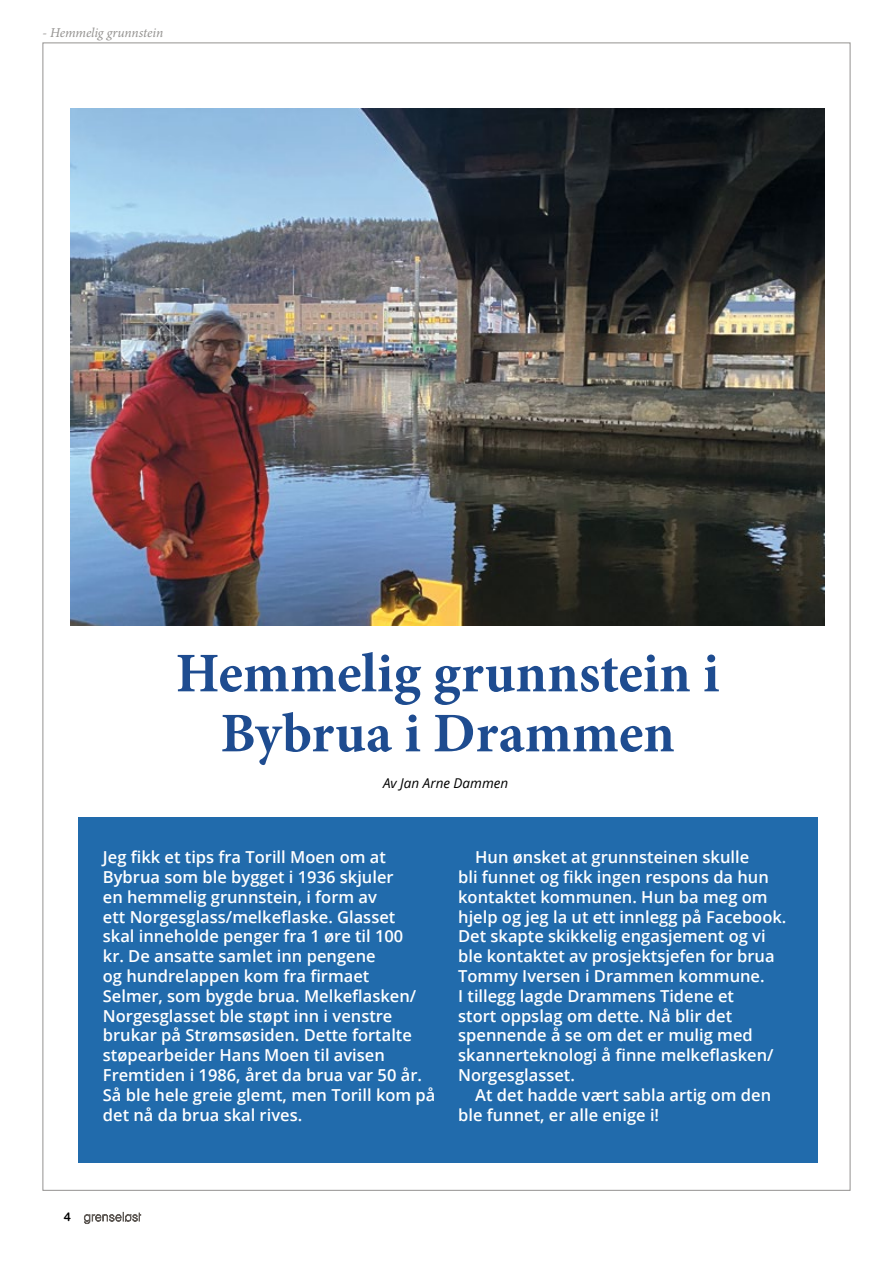
<style>
.page{position:relative;width:893px;height:1263px;background:#fff}
.page>*{position:absolute;margin:0;border:0;box-sizing:border-box;transform-origin:0 0}
.Tekst_uten_innrykk{font:700 55.95px/60px "Minion Pro";color:#1e4c90;text-align:center}
.Tekst_uten_innrykk-2{font:600 16.5px/19.8px "Open Sans";color:#fff}
.Leder_Grenseløst{font:italic 13.5px "Minion Pro";letter-spacing:-.01em;color:#949290}
.Tekst_uten_innrykk-3{font:italic 13.5px "Open Sans";color:#000}
.Sidetall{font:12px "Arial Rounded MT Bold";color:#000}
</style>
<div class="page">
<div style="left:78px;top:817px;width:739px;height:346px;background:#216bac"></div>
<img style="left:71px;top:109px;width:753px;height:517px">
<svg style="left:83px;top:1211px;width:59px;height:13px"></svg>
<p class="Leder_Grenseløst" style="left:43px;top:24px;width:122px">- Hemmelig grunnstein</p>
<p class="Tekst_uten_innrykk" style="left:176px;top:643px;width:545px">Hemmelig grunnstein i<br>Bybrua i Drammen</p>
<p class="Tekst_uten_innrykk-3" style="left:383px;top:774px;width:127px">Av Jan Arne Dammen</p>
<p class="Tekst_uten_innrykk-2" style="left:103px;top:847px;width:334px">Jeg fikk et tips fra Torill Moen om at Bybrua som ble bygget i 1936 skjuler<br>en hemmelig grunnstein, i form av<br>ett Norgesglass/melkeflaske. Glasset<br>skal inneholde penger fra 1 øre til 100<br>kr. De ansatte samlet inn pengene<br>og hundrelappen kom fra firmaet<br>Selmer, som bygde brua. Melkeflasken/ Norgesglasset ble støpt inn i venstre brukar på Strømsøsiden. Dette fortalte støpearbeider Hans Moen til avisen Fremtiden i 1986, året da brua var 50 år.<br>Så ble hele greie glemt, men Torill kom på det nå da brua skal rives.</p>
<p class="Tekst_uten_innrykk-2" style="left:458px;top:847px;width:330px;text-indent:17px">Hun ønsket at grunnsteinen skulle<br>bli funnet og fikk ingen respons da hun kontaktet kommunen. Hun ba meg om hjelp og jeg la ut ett innlegg på Facebook.<br>Det skapte skikkelig engasjement og vi ble kontaktet av prosjektsjefen for brua Tommy Iversen i Drammen kommune.<br>I tillegg lagde Drammens Tidene et<br>stort oppslag om dette. Nå blir det spennende å se om det er mulig med skannerteknologi å finne melkeflasken/ Norgesglasset.</p>
<p class="Tekst_uten_innrykk-2" style="left:458px;top:1084px;width:314px;text-indent:17px">At det hadde vært sabla artig om den ble funnet, er alle enige i!</p>
<p class="Sidetall" style="left:64px;top:1210px;width:9px">4</p>
</div>
